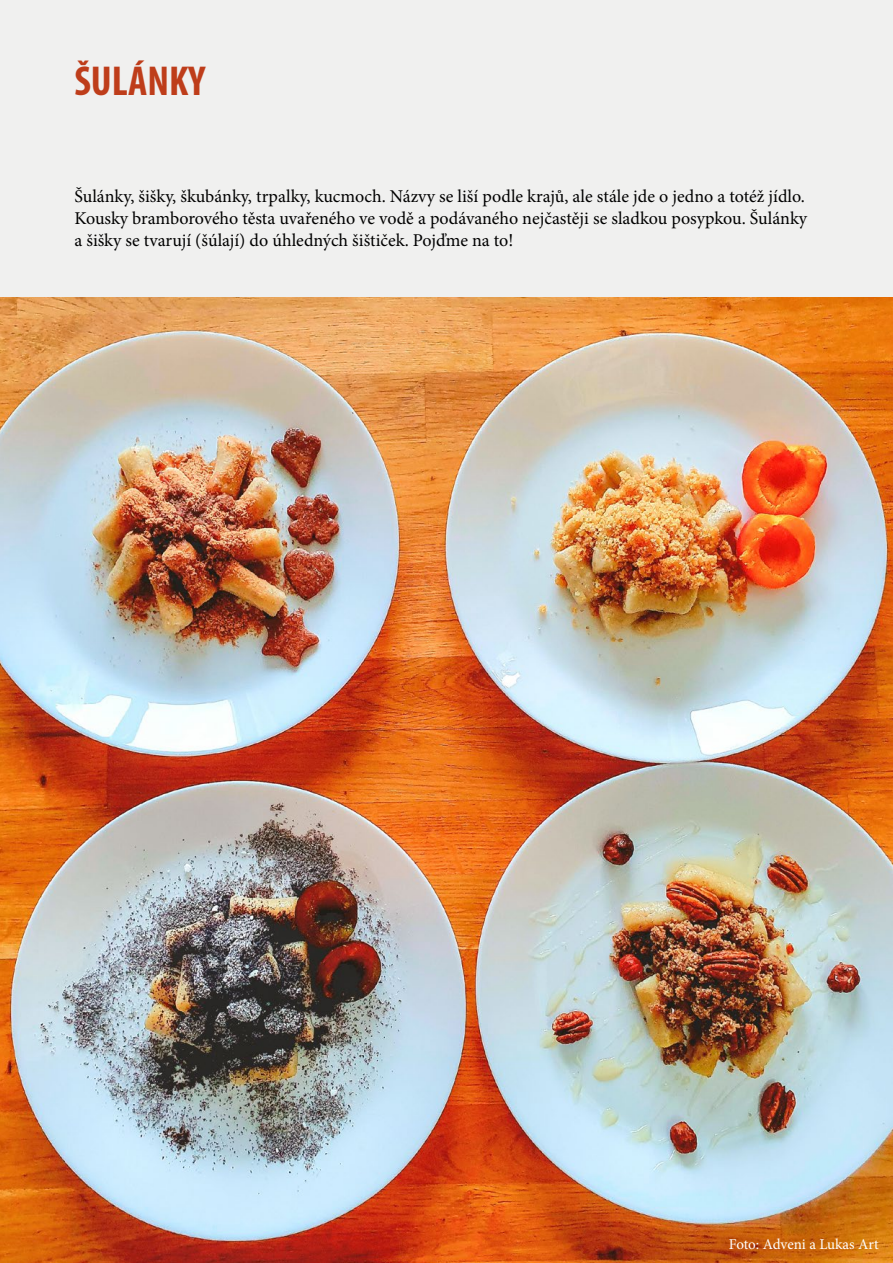
<style>
.page{position:relative;width:893px;height:1263px;background:#f0f0ef}
.page>*{position:absolute;margin:0;border:0;box-sizing:border-box;transform-origin:0 0}
.t1{font:700 condensed 42px "Myriad Pro";color:#be3d1a}
.t2{font:18px/21.6px "Minion Pro";color:#000}
.t3{font:15px "Minion Pro";letter-spacing:-.005em;color:#fff}
</style>
<div class="page">
<img style="left:0;top:298px;width:893px;height:965px">
<h1 class="t1" style="left:74px;top:55px;width:132px">ŠULÁNKY</h1>
<p class="t2" style="left:74px;top:186px;width:734px">Šulánky, šišky, škubánky, trpalky, kucmoch. Názvy se liší podle krajů, ale stále jde o jedno a totéž jídlo.<br>Kousky bramborového těsta uvařeného ve vodě a podávaného nejčastěji se sladkou posypkou. Šulánky a šišky se tvarují (šúlají) do úhledných šištiček. Pojďme na to!</p>
<p class="t3" style="left:729px;top:1234px;width:151px">Foto: Adveni a Lukas Art</p>
</div>
